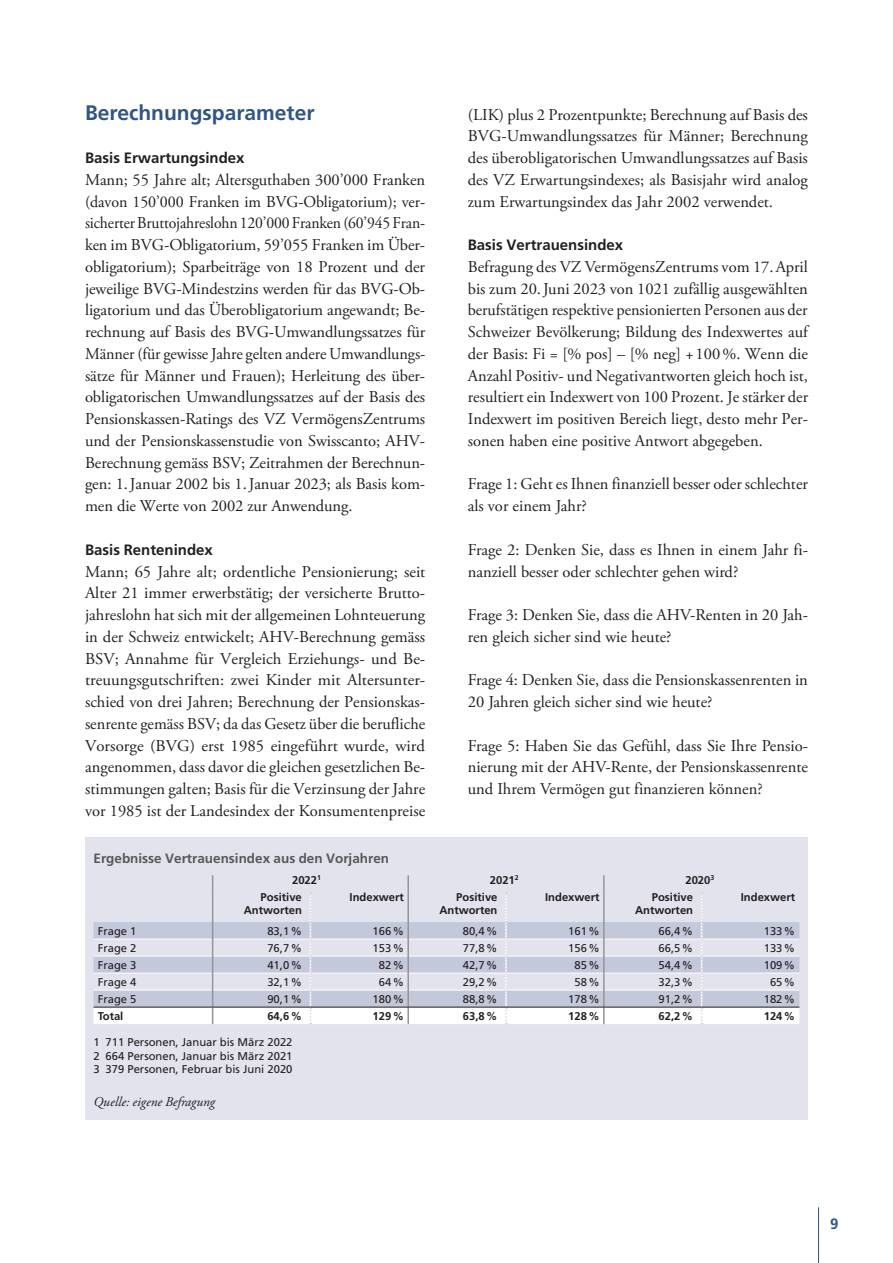
<style>
.page{position:relative;width:893px;height:1263px;background:#fff}
.page>*{position:absolute;margin:0;border:0;box-sizing:border-box;transform-origin:0 0}
.Titel{font:700 21px "Frutiger LT Pro";color:#315588}
.t1{font:16.5px/21.8px "Adobe Garamond Pro";color:#231f20;text-align:justify}
.Untertitel{font:700 15px "Frutiger LT Pro";color:#231f20}
.t2{font:700 15px "Frutiger LT Pro";color:#315588}
.Titel-2{font:700 13.5px "Frutiger LT Pro";color:#57585a}
.Quelle{font:italic 13.5px "Adobe Garamond Pro";color:#231f20}
.Grundtext{font:11.25px "Frutiger LT Pro";color:#231f20}
.Grundtext-2{font:700 11.25px/13.5px "Frutiger LT Pro";color:#231f20;text-align:right}
.t3{font:11.25px "Frutiger LT";color:#231f20}
</style>
<div class="page">
<div style="left:85px;top:837px;width:723px;height:283px;background:#e2e3ed"></div>
<svg style="left:94px;top:875px;width:705px;height:149px"></svg>
<hr style="left:94px;top:1007px;width:119px;height:1px;background:#231f20">
<hr style="left:213px;top:1007px;width:97px;height:1px;background:#231f20">
<hr style="left:310px;top:1007px;width:98px;height:1px;background:#231f20">
<hr style="left:408px;top:1007px;width:98px;height:1px;background:#231f20">
<hr style="left:506px;top:1007px;width:98px;height:1px;background:#231f20">
<hr style="left:604px;top:1007px;width:98px;height:1px;background:#231f20">
<hr style="left:702px;top:1007px;width:97px;height:1px;background:#231f20">
<hr style="left:818px;top:1207px;width:1px;height:56px;background:#315588">
<p class="Titel" style="left:85px;top:100px;width:231px">Berechnungsparameter</p>
<p class="Untertitel" style="left:85px;top:149px;width:161px">Basis Erwartungsindex</p>
<p class="t1" style="left:85px;top:169px;width:342px">Mann; 55 Jahre alt; Altersguthaben 300’000 Franken (davon 150’000 Franken im BVG-Obligatorium); ver&shy;sicherter Bruttojahreslohn 120’000 Franken (60’945 Fran&shy;ken im BVG-Obligatorium, 59’055 Franken im Über&shy;obligatorium); Sparbeiträge von 18 Prozent und der jeweilige BVG-Mindestzins werden für das BVG-Ob&shy;ligatorium und das Überobligatorium angewandt; Be&shy;rechnung auf Basis des BVG-Umwandlungssatzes für Männer (für gewisse Jahre gelten andere Umwandlungs&shy;sätze für Männer und Frauen); Herleitung des über&shy;obligatorischen Umwandlungssatzes auf der Basis des Pensionskassen-Ratings des VZ VermögensZentrums und der Pensionskassenstudie von Swisscanto; AHV-Berechnung gemäss BSV; Zeitrahmen der Berechnun&shy;gen: 1.Januar 2002 bis 1.Januar 2023; als Basis kom&shy;men die Werte von 2002 zur Anwendung.</p>
<p class="Untertitel" style="left:85px;top:541px;width:129px">Basis Rentenindex</p>
<p class="t1" style="left:85px;top:561px;width:342px">Mann; 65 Jahre alt; ordentliche Pensionierung; seit Alter 21 immer erwerbstätig; der versicherte Brutto&shy;jahreslohn hat sich mit der allgemeinen Lohnteuerung in der Schweiz entwickelt; AHV-Berechnung gemäss BSV; Annahme für Vergleich Erziehungs- und Be&shy;treuungsgutschriften: zwei Kinder mit Altersunter&shy;schied von drei Jahren; Berechnung der Pensionskas&shy;senrente gemäss BSV; da das Gesetz über die berufliche Vorsorge (BVG) erst 1985 eingeführt wurde, wird angenommen, dass davor die gleichen gesetzlichen Be&shy;stimmungen galten; Basis für die Verzinsung der Jahre vor 1985 ist der Landesindex der Konsumentenpreise</p>
<p class="t1" style="left:468px;top:104px;width:342px">(LIK) plus 2 Prozentpunkte; Berechnung auf Basis des BVG-Umwandlungssatzes für Männer; Berechnung des überobligatorischen Umwandlungssatzes auf Basis des VZ Erwartungsindexes; als Basisjahr wird analog zum Erwartungsindex das Jahr 2002 verwendet.</p>
<p class="Untertitel" style="left:468px;top:236px;width:157px">Basis Vertrauensindex</p>
<p class="t1" style="left:468px;top:256px;width:342px">Befragung des VZ VermögensZentrums vom 17.April bis zum 20.Juni 2023 von 1021 zufällig ausgewählten berufstätigen respektive pensionierten Personen aus der Schweizer Bevölkerung; Bildung des Indexwertes auf der Basis: Fi = [% pos] – [% neg] +100%. Wenn die Anzahl Positiv- und Negativantworten gleich hoch ist, resultiert ein Indexwert von 100 Prozent. Je stärker der Indexwert im positiven Bereich liegt, desto mehr Per&shy;sonen haben eine positive Antwort abgegeben.</p>
<p class="t1" style="left:468px;top:474px;width:342px">Frage 1: Geht es Ihnen finanziell besser oder schlechter als vor einem Jahr?</p>
<p class="t1" style="left:468px;top:539px;width:342px">Frage 2: Denken Sie, dass es Ihnen in einem Jahr fi&shy;nanziell besser oder schlechter gehen wird?</p>
<p class="t1" style="left:468px;top:604px;width:342px">Frage 3: Denken Sie, dass die AHV-Renten in 20 Jah&shy;ren gleich sicher sind wie heute?</p>
<p class="t1" style="left:468px;top:670px;width:342px">Frage 4: Denken Sie, dass die Pensionskassenrenten in<br>20 Jahren gleich sicher sind wie heute?</p>
<p class="t1" style="left:468px;top:735px;width:342px">Frage 5: Haben Sie das Gefühl, dass Sie Ihre Pensio&shy;nierung mit der AHV-Rente, der Pensionskassenrente und Ihrem Vermögen gut finanzieren können?</p>
<p class="Titel-2" style="left:94px;top:850px;width:297px">Ergebnisse Vertrauensindex aus den Vorjahren</p>
<p class="Grundtext-2" style="left:292px;top:874px;width:30px">2022<sup>1</sup></p>
<p class="Grundtext-2" style="left:490px;top:874px;width:30px">2021<sup>2</sup></p>
<p class="Grundtext-2" style="left:685px;top:874px;width:30px">2020<sup>3</sup></p>
<p class="Grundtext-2" style="left:244px;top:890px;width:60px">Positive<br>Antworten</p>
<p class="Grundtext-2" style="left:350px;top:890px;width:56px">Indexwert</p>
<p class="Grundtext-2" style="left:439px;top:890px;width:60px">Positive<br>Antworten</p>
<p class="Grundtext-2" style="left:545px;top:890px;width:56px">Indexwert</p>
<p class="Grundtext-2" style="left:635px;top:890px;width:60px">Positive<br>Antworten</p>
<p class="Grundtext-2" style="left:741px;top:890px;width:56px">Indexwert</p>
<p class="Grundtext" style="left:98px;top:924px;width:40px">Frage 1</p>
<p class="Grundtext" style="left:267px;top:924px;width:36px">83,1%</p>
<p class="Grundtext" style="left:373px;top:924px;width:33px">166%</p>
<p class="Grundtext" style="left:463px;top:924px;width:36px">80,4%</p>
<p class="Grundtext" style="left:568px;top:924px;width:33px">161%</p>
<p class="Grundtext" style="left:659px;top:924px;width:36px">66,4%</p>
<p class="Grundtext" style="left:764px;top:924px;width:33px">133%</p>
<p class="Grundtext" style="left:98px;top:941px;width:40px">Frage 2</p>
<p class="Grundtext" style="left:267px;top:941px;width:36px">76,7%</p>
<p class="Grundtext" style="left:373px;top:941px;width:33px">153%</p>
<p class="Grundtext" style="left:463px;top:941px;width:36px">77,8%</p>
<p class="Grundtext" style="left:568px;top:941px;width:33px">156%</p>
<p class="Grundtext" style="left:659px;top:941px;width:36px">66,5%</p>
<p class="Grundtext" style="left:764px;top:941px;width:33px">133%</p>
<p class="Grundtext" style="left:98px;top:958px;width:40px">Frage 3</p>
<p class="Grundtext" style="left:267px;top:958px;width:36px">41,0%</p>
<p class="Grundtext" style="left:379px;top:958px;width:27px">82%</p>
<p class="Grundtext" style="left:463px;top:958px;width:36px">42,7%</p>
<p class="Grundtext" style="left:574px;top:958px;width:27px">85%</p>
<p class="Grundtext" style="left:659px;top:958px;width:36px">54,4%</p>
<p class="Grundtext" style="left:764px;top:958px;width:33px">109%</p>
<p class="Grundtext" style="left:98px;top:975px;width:40px">Frage 4</p>
<p class="Grundtext" style="left:267px;top:975px;width:36px">32,1%</p>
<p class="Grundtext" style="left:379px;top:975px;width:27px">64%</p>
<p class="Grundtext" style="left:463px;top:975px;width:36px">29,2%</p>
<p class="Grundtext" style="left:574px;top:975px;width:27px">58%</p>
<p class="Grundtext" style="left:659px;top:975px;width:36px">32,3%</p>
<p class="Grundtext" style="left:770px;top:975px;width:27px">65%</p>
<p class="Grundtext" style="left:98px;top:992px;width:40px">Frage 5</p>
<p class="Grundtext" style="left:267px;top:992px;width:36px">90,1%</p>
<p class="Grundtext" style="left:373px;top:992px;width:33px">180%</p>
<p class="Grundtext" style="left:463px;top:992px;width:36px">88,8%</p>
<p class="Grundtext" style="left:568px;top:992px;width:33px">178%</p>
<p class="Grundtext" style="left:659px;top:992px;width:36px">91,2%</p>
<p class="Grundtext" style="left:764px;top:992px;width:33px">182%</p>
<p class="Grundtext-2" style="left:98px;top:1009px;width:27px">Total</p>
<p class="Grundtext-2" style="left:267px;top:1009px;width:36px">64,6%</p>
<p class="Grundtext-2" style="left:373px;top:1009px;width:33px">129%</p>
<p class="Grundtext-2" style="left:463px;top:1009px;width:36px">63,8%</p>
<p class="Grundtext-2" style="left:568px;top:1009px;width:33px">128%</p>
<p class="Grundtext-2" style="left:659px;top:1009px;width:36px">62,2%</p>
<p class="Grundtext-2" style="left:764px;top:1009px;width:33px">124%</p>
<p class="t3" style="left:94px;top:1035px;width:200px">1 711 Personen, Januar bis März 2022</p>
<p class="t3" style="left:94px;top:1049px;width:200px">2 664 Personen, Januar bis März 2021</p>
<p class="t3" style="left:94px;top:1062px;width:200px">3 379 Personen, Februar bis Juni 2020</p>
<p class="Quelle" style="left:94px;top:1094px;width:123px">Quelle: eigene Befragung</p>
<p class="t2" style="left:830px;top:1215px;width:10px">9</p>
</div>
